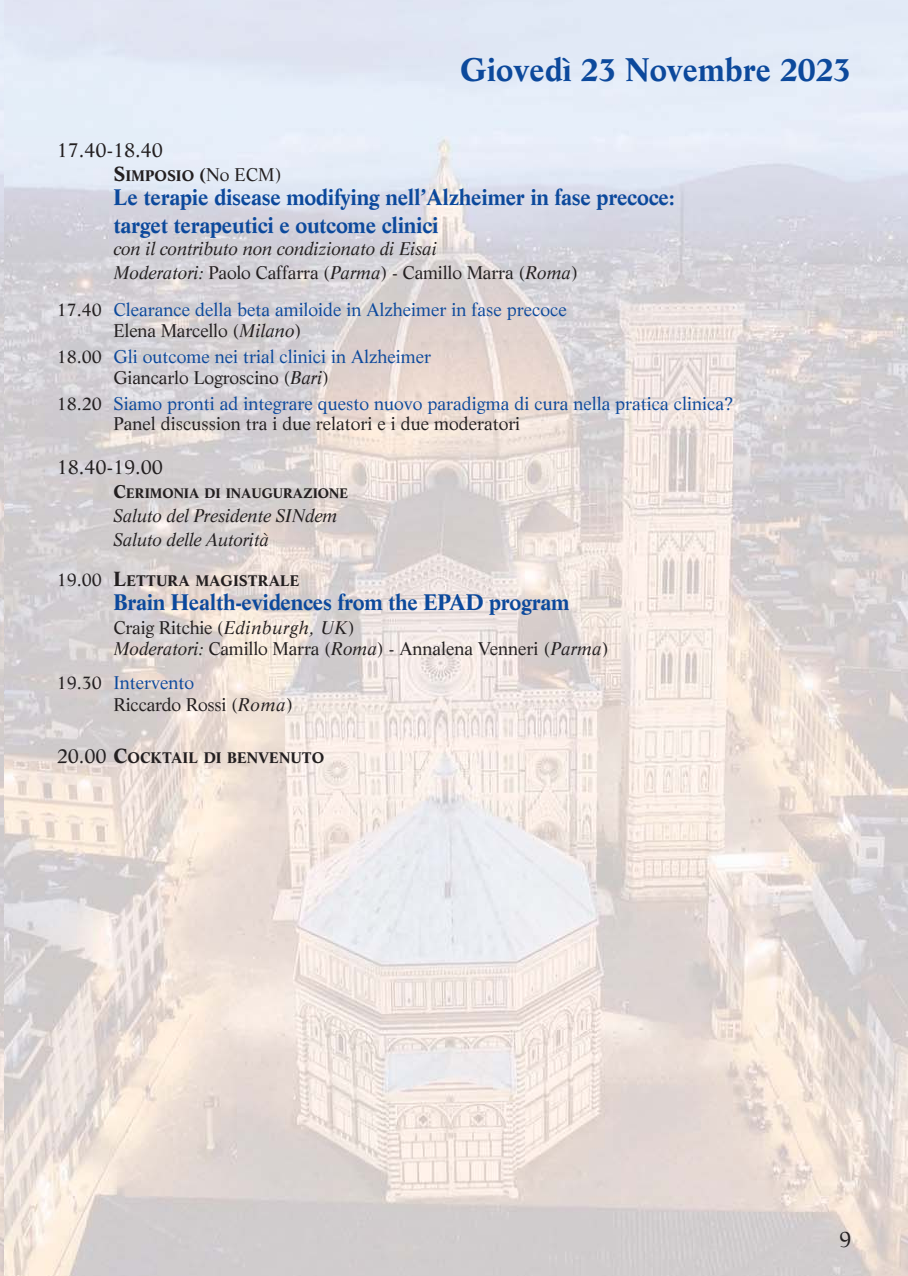
<style>
.page{position:relative;width:908px;height:1276px;background:#fff}
.page>*{position:absolute;margin:0;border:0;box-sizing:border-box;transform-origin:0 0}
.t1{font:700 32px "Life";color:#0c499c}
.t2{font:700 22px/28px "Life";letter-spacing:-.015em;color:#0c499c}
.t3{font:22px "Life";color:#231f20}
.t4{font:20px "Life";color:#231f20}
.t5{font:18px/21px "Life";color:#0c499c}
.t6{font:italic 18px/24px "Life";letter-spacing:-.015em;color:#231f20}
.t7{font:18px/21px "Life";letter-spacing:-.01em;color:#231f20}
.t8{font:700 15px "Life";color:#231f20}
.t9{font:700 13.6px "Life";color:#231f20}
.s1{font-size:20px}
.s2{font-size:18px}
.s3{font-weight:400;font-size:18px}
.s4{font-style:normal}
.s5{color:#231f20}
.s6{font-style:italic;color:#231f20}
.s7{font-style:italic}
.s8{color:#0c499c}
.s9{font-weight:400;font-size:20px}
</style>
<div class="page">
<img style="left:3px;top:0;width:904px;height:1276px">
<img style="left:0;top:0;width:3px;height:1276px">
<h1 class="t1" style="left:460px;top:57px;width:392px">Giovedì 23 Novembre 2023</h1>
<p class="t4" style="left:57px;top:142px;width:108px">17.40-18.40</p>
<p class="t8" style="left:113px;top:170px;width:170px"><span class="s1">S</span>IMPOSIO <span class="s2">(</span><span class="s3">No ECM)</span></p>
<p class="t2" style="left:113px;top:185px;width:562px">Le terapie disease modifying nell’Alzheimer in fase precoce: target terapeutici e outcome clinici</p>
<p class="t6" style="left:113px;top:238px;width:466px">con il contributo non condizionato di Eisai<br>Moderatori: <span class="s4">Paolo Caffarra (</span>Parma<span class="s4">) - Camillo Marra (</span>Roma<span class="s4">)</span></p>
<p class="t5" style="left:113px;top:301px;width:454px;text-indent:-57px"><span class="s5">17.40</span> Clearance della beta amiloide in Alzheimer in fase precoce<br><span class="s5">Elena Marcello (</span><span class="s6">Milano</span><span class="s5">)</span></p>
<p class="t5" style="left:113px;top:348px;width:319px;text-indent:-57px"><span class="s5">18.00</span> Gli outcome nei trial clinici in Alzheimer<br><span class="s5">Giancarlo Logroscino (</span><span class="s6">Bari</span><span class="s5">)</span></p>
<p class="t5" style="left:113px;top:395px;width:621px;line-height:20px;text-indent:-57px"><span class="s5">18.20</span> Siamo pronti ad integrare questo nuovo paradigma di cura nella pratica clinica?<br><span class="s5">Panel discussion tra i due relatori e i due moderatori</span></p>
<p class="t4" style="left:57px;top:459px;width:108px">18.40-19.00</p>
<p class="t9" style="left:113px;top:488px;width:236px"><span class="s2">C</span>ERIMONIA DI INAUGURAZIONE</p>
<p class="t6" style="left:113px;top:505px;width:225px">Saluto del Presidente SINdem<br>Saluto delle Autorità</p>
<p class="t8" style="left:57px;top:575px;width:244px"><span class="s3">19.00</span> <span class="s1">L</span>ETTURA MAGISTRALE</p>
<p class="t2" style="left:113px;top:590px;width:457px">Brain Health-evidences from the EPAD program</p>
<p class="t7" style="left:113px;top:619px;width:496px">Craig Ritchie (<span class="s7">Edinburgh, UK</span>)<br><span class="s7">Moderatori:</span> Camillo Marra (<span class="s7">Roma</span>) - Annalena Venneri (<span class="s7">Parma</span>)</p>
<p class="t7" style="left:113px;top:673px;width:181px;line-height:22px;text-indent:-57px">19.30 <span class="s8">Intervento<br></span>Riccardo Rossi (<span class="s7">Roma</span>)</p>
<p class="t8" style="left:57px;top:752px;width:269px"><span class="s9">20.00</span> <span class="s1">C</span>OCKTAIL DI BENVENUTO</p>
<p class="t3" style="left:838px;top:1230px;width:14px">9</p>
</div>
